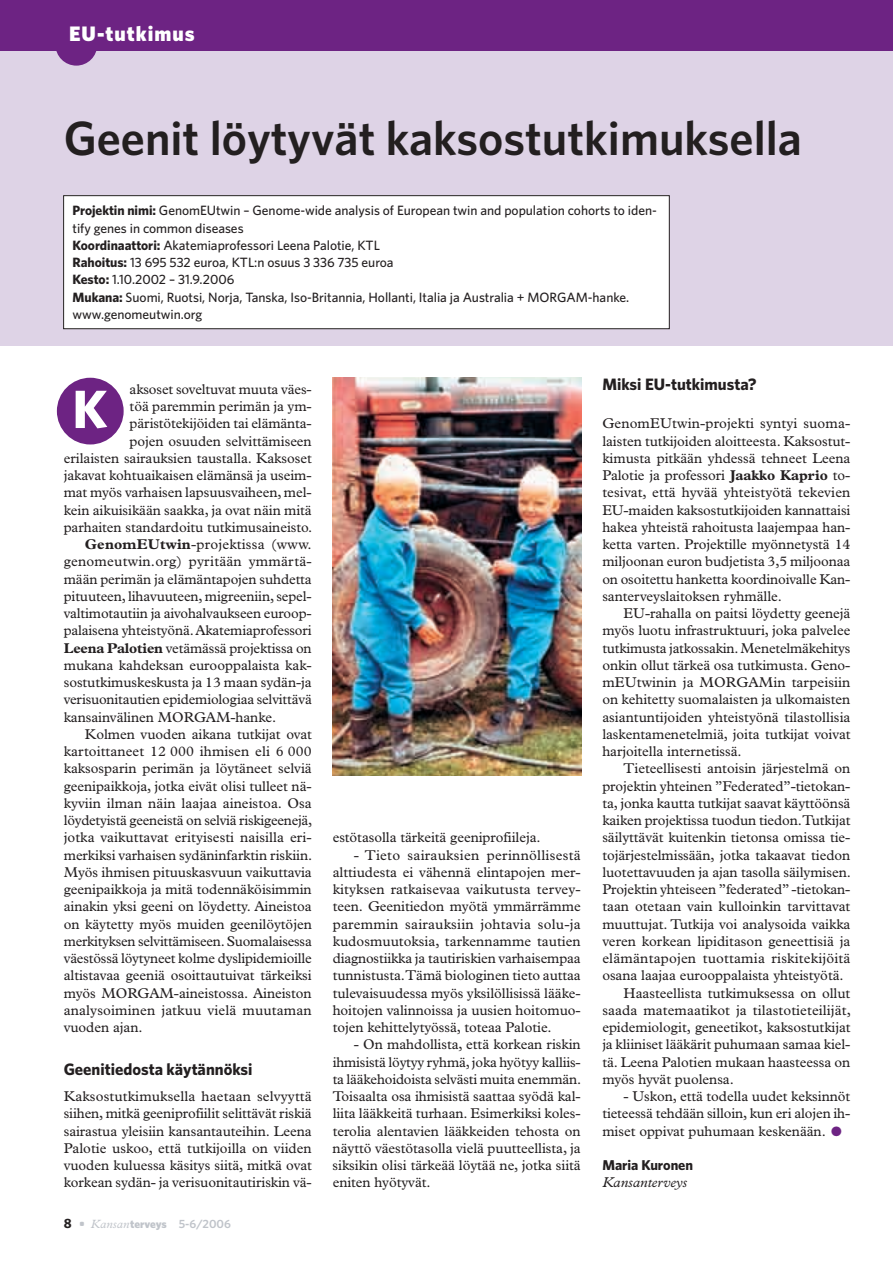
<style>
.page{position:relative;width:893px;height:1263px;background:#fff}
.page>*{position:absolute;margin:0;border:0;box-sizing:border-box;transform-origin:0 0}
.t1{font:700 54px "Whitney";color:#fff}
.t2{font:600 48px "Whitney";color:#231f20}
.t3{font:900 21px "Whitney";letter-spacing:.05em;color:#fff}
.t4{font:700 16.5px "Whitney";color:#231f20}
.t5{font:14.25px/17.2px "Plantin";letter-spacing:-.005em;color:#231f20;text-align:justify}
.t6{font:14.25px "Plantin";letter-spacing:.015em;color:#231f20}
.t7{font:italic 14.25px "Plantin";letter-spacing:-.005em;color:#231f20}
.t8{font:700 14.25px "Whitney";letter-spacing:-.005em;color:#231f20}
.t9{font:500 13.5px/17.2px "Whitney";letter-spacing:-.005em;color:#231f20}
.t10{font:600 12px "Whitney";color:#c0c4ca}
.s1{font-weight:700}
.s2{font-family:"Plantin";font-weight:400;font-style:italic}
.s3{font-weight:900;font-size:11.25px}
.s4{color:#6d2383}
</style>
<div class="page">
<div style="left:0;top:50px;width:893px;height:296px;background:#ded3e6"></div>
<div style="left:55px;top:24px;width:42px;height:42px;background:#6d2383;border-radius:50%"></div>
<div style="left:0;top:0;width:893px;height:50px;background:#6d2383"></div>
<img style="left:333px;top:377px;width:248px;height:398px">
<div style="left:64px;top:196px;width:605px;height:133px;background:#fff"></div>
<div style="left:63px;top:195px;width:607px;height:134px;border:1px solid #231f20"></div>
<div style="left:57px;top:378px;width:67px;height:66px;background:#6d2383;border-radius:50%"></div>
<h3 class="t3" style="left:69px;top:21px;width:127px">EU-tutkimus</h3>
<h2 class="t2" style="left:64px;top:109px;width:740px">Geenit löytyvät kaksostutkimuksella</h2>
<p class="t9" style="left:72px;top:202px;width:586px"><span class="s1">Projektin nimi:</span> GenomEUtwin – Genome-wide analysis of European twin and population cohorts to iden&shy;tify genes in common diseases<br><span class="s1">Koordinaattori:</span> Akatemiaprofessori Leena Palotie, KTL<br><span class="s1">Rahoitus:</span> 13 695 532 euroa, KTL:n osuus 3 336 735 euroa<br><span class="s1">Kesto:</span> 1.10.2002 – 31.9.2006<br><span class="s1">Mukana:</span> Suomi, Ruotsi, Norja, Tanska, Iso-Britannia, Hollanti, Italia ja Australia + MORGAM-hanke. www.genomeutwin.org</p>
<p class="t5" style="left:130px;top:380px;width:184px">aksoset soveltuvat muuta väes-</p>
<p class="t5" style="left:130px;top:398px;width:184px">töä paremmin perimän ja ym-</p>
<p class="t5" style="left:130px;top:415px;width:184px">päristötekijöiden tai elämänta-</p>
<p class="t5" style="left:130px;top:432px;width:184px">pojen osuuden selvittämiseen</p>
<p class="t5" style="left:64px;top:449px;width:250px">erilaisten sairauksien taustalla. Kaksoset</p>
<p class="t5" style="left:64px;top:467px;width:250px">jakavat kohtuaikaisen elämänsä ja useim-</p>
<p class="t5" style="left:64px;top:484px;width:250px">mat myös varhaisen lapsuusvaiheen, mel-</p>
<p class="t5" style="left:64px;top:501px;width:249px">kein aikuisikään saakka, ja ovat näin mitä</p>
<p class="t5" style="left:64px;top:518px;width:250px">parhaiten standardoitu tutkimusaineisto.</p>
<p class="t6" style="left:85px;top:536px;width:228px"><span class="s1">GenomEUtwin</span>-projektissa (www.</p>
<p class="t6" style="left:64px;top:553px;width:250px">genomeutwin.org) pyritään ymmärtä-</p>
<p class="t5" style="left:64px;top:570px;width:250px">mään perimän ja elämäntapojen suhdetta</p>
<p class="t5" style="left:64px;top:587px;width:250px">pituuteen, lihavuuteen, migreeniin, sepel-</p>
<p class="t5" style="left:64px;top:605px;width:250px">valtimotautiin ja aivohalvaukseen euroop-</p>
<p class="t5" style="left:64px;top:622px;width:250px">palaisena yhteistyönä.Akatemiaprofessori</p>
<p class="t5" style="left:64px;top:639px;width:250px"><span class="s1">Leena Palotien</span> vetämässä projektissa on</p>
<p class="t5" style="left:64px;top:656px;width:250px">mukana kahdeksan eurooppalaista kak-</p>
<p class="t5" style="left:64px;top:674px;width:250px">sostutkimuskeskusta ja 13 maan sydän-ja</p>
<p class="t5" style="left:64px;top:691px;width:250px">verisuonitautien epidemiologiaa selvittävä</p>
<p class="t5" style="left:64px;top:708px;width:214px">kansainvälinen MORGAM-hanke.</p>
<p class="t5" style="left:85px;top:725px;width:228px">Kolmen vuoden aikana tutkijat ovat</p>
<p class="t5" style="left:64px;top:743px;width:249px">kartoittaneet 12 000 ihmisen eli 6 000</p>
<p class="t5" style="left:64px;top:760px;width:250px">kaksosparin perimän ja löytäneet selviä</p>
<p class="t5" style="left:64px;top:777px;width:250px">geenipaikkoja, jotka eivät olisi tulleet nä-</p>
<p class="t5" style="left:64px;top:794px;width:250px">kyviin ilman näin laajaa aineistoa. Osa</p>
<p class="t5" style="left:64px;top:812px;width:250px">löydetyistä geeneistä on selviä riskigeenejä,</p>
<p class="t5" style="left:64px;top:829px;width:250px">jotka vaikuttavat erityisesti naisilla eri-</p>
<p class="t5" style="left:64px;top:846px;width:250px">merkiksi varhaisen sydäninfarktin riskiin.</p>
<p class="t5" style="left:64px;top:863px;width:250px">Myös ihmisen pituuskasvuun vaikuttavia</p>
<p class="t5" style="left:64px;top:881px;width:250px">geenipaikkoja ja mitä todennäköisimmin</p>
<p class="t5" style="left:64px;top:898px;width:250px">ainakin yksi geeni on löydetty. Aineistoa</p>
<p class="t5" style="left:64px;top:915px;width:250px">on käytetty myös muiden geenilöytöjen</p>
<p class="t5" style="left:64px;top:932px;width:250px">merkityksen selvittämiseen.Suomalaisessa</p>
<p class="t5" style="left:64px;top:950px;width:250px">väestössä löytyneet kolme dyslipidemioille</p>
<p class="t5" style="left:64px;top:967px;width:250px">altistavaa geeniä osoittautuivat tärkeiksi</p>
<p class="t5" style="left:64px;top:984px;width:250px">myös MORGAM-aineistossa. Aineiston</p>
<p class="t5" style="left:64px;top:1001px;width:250px">analysoiminen jatkuu vielä muutaman</p>
<p class="t5" style="left:64px;top:1019px;width:80px">vuoden ajan.</p>
<p class="t4" style="left:64px;top:1059px;width:190px">Geenitiedosta käytännöksi</p>
<p class="t5" style="left:64px;top:1088px;width:250px">Kaksostutkimuksella haetaan selvyyttä siihen, mitkä geeniprofiilit selittävät riskiä sairastua yleisiin kansantauteihin. Leena Palotie uskoo, että tutkijoilla on viiden vuoden kuluessa käsitys siitä, mitkä ovat korkean sydän- ja verisuonitautiriskin vä-</p>
<h1 class="t1" style="left:72px;top:376px;width:37px">K</h1>
<p class="t10" style="left:79px;top:1216px;width:153px"><span class="s1">•</span> <span class="s2">Kansan</span><span class="s3">terveys</span> 5-6/2006</p>
<p class="t5" style="left:333px;top:829px;width:209px">estötasolla tärkeitä geeniprofiileja.</p>
<p class="t5" style="left:333px;top:846px;width:250px;text-indent:21px">- Tieto sairauksien perinnöllisestä alttiudesta ei vähennä elintapojen mer&shy;kityksen ratkaisevaa vaikutusta tervey&shy;teen. Geenitiedon myötä ymmärrämme paremmin sairauksiin johtavia solu-ja kudosmuutoksia, tarkennamme tautien diagnostiikka ja tautiriskien varhaisempaa tunnistusta.Tämä biologinen tieto auttaa tulevaisuudessa myös yksilöllisissä lääke&shy;hoitojen valinnoissa ja uusien hoitomuo&shy;tojen kehittelytyössä, toteaa Palotie.</p>
<p class="t5" style="left:333px;top:1036px;width:250px;text-indent:21px">- On mahdollista, että korkean riskin ihmisistä löytyy ryhmä, joka hyötyy kalliis&shy;ta lääkehoidoista selvästi muita enemmän.<br>Toisaalta osa ihmisistä saattaa syödä kal&shy;liita lääkkeitä turhaan. Esimerkiksi koles&shy;terolia alentavien lääkkeiden tehosta on näyttö väestötasolla vielä puutteellista, ja siksikin olisi tärkeää löytää ne, jotka siitä eniten hyötyvät.</p>
<p class="t4" style="left:602px;top:374px;width:156px">Miksi EU-tutkimusta?</p>
<p class="t5" style="left:602px;top:415px;width:250px">GenomEUtwin-projekti syntyi suoma&shy;laisten tutkijoiden aloitteesta. Kaksostut&shy;kimusta pitkään yhdessä tehneet Leena Palotie ja professori <span class="s1">Jaakko Kaprio</span> to&shy;tesivat, että hyvää yhteistyötä tekevien EU-maiden kaksostutkijoiden kannattaisi hakea yhteistä rahoitusta laajempaa han&shy;ketta varten. Projektille myönnetystä 14 miljoonan euron budjetista 3,5 miljoonaa on osoitettu hanketta koordinoivalle Kan&shy;santerveyslaitoksen ryhmälle.</p>
<p class="t5" style="left:602px;top:605px;width:250px;text-indent:21px">EU-rahalla on paitsi löydetty geenejä myös luotu infrastruktuuri, joka palvelee tutkimusta jatkossakin. Menetelmäkehitys onkin ollut tärkeä osa tutkimusta. Geno&shy;mEUtwinin ja MORGAMin tarpeisiin on kehitetty suomalaisten ja ulkomaisten asiantuntijoiden yhteistyönä tilastollisia laskentamenetelmiä, joita tutkijat voivat harjoitella internetissä.</p>
<p class="t5" style="left:624px;top:760px;width:228px">Tieteellisesti antoisin järjestelmä on</p>
<p class="t5" style="left:602px;top:777px;width:250px">projektin yhteinen ”Federated”-tietokan-</p>
<p class="t5" style="left:602px;top:794px;width:250px">ta, jonka kautta tutkijat saavat käyttöönsä</p>
<p class="t5" style="left:602px;top:812px;width:250px">kaiken projektissa tuodun tiedon.Tutkijat</p>
<p class="t5" style="left:602px;top:829px;width:250px">säilyttävät kuitenkin tietonsa omissa tie-</p>
<p class="t5" style="left:602px;top:846px;width:250px">tojärjestelmissään, jotka takaavat tiedon</p>
<p class="t5" style="left:602px;top:863px;width:250px">luotettavuuden ja ajan tasolla säilymisen.</p>
<p class="t5" style="left:602px;top:881px;width:250px">Projektin yhteiseen ”federated” -tietokan-</p>
<p class="t5" style="left:602px;top:898px;width:250px">taan otetaan vain kulloinkin tarvittavat</p>
<p class="t5" style="left:602px;top:915px;width:250px">muuttujat. Tutkija voi analysoida vaikka</p>
<p class="t5" style="left:602px;top:932px;width:250px">veren korkean lipiditason geneettisiä ja</p>
<p class="t6" style="left:602px;top:950px;width:250px">elämäntapojen tuottamia riskitekijöitä</p>
<p class="t5" style="left:602px;top:967px;width:243px">osana laajaa eurooppalaista yhteistyötä.</p>
<p class="t5" style="left:624px;top:984px;width:228px">Haasteellista tutkimuksessa on ollut</p>
<p class="t5" style="left:602px;top:1001px;width:250px">saada matemaatikot ja tilastotieteilijät,</p>
<p class="t5" style="left:602px;top:1019px;width:250px">epidemiologit, geneetikot, kaksostutkijat</p>
<p class="t5" style="left:602px;top:1036px;width:250px">ja kliiniset lääkärit puhumaan samaa kiel-</p>
<p class="t5" style="left:602px;top:1053px;width:250px">tä. Leena Palotien mukaan haasteessa on</p>
<p class="t5" style="left:602px;top:1070px;width:133px">myös hyvät puolensa.</p>
<p class="t5" style="left:602px;top:1088px;width:250px;text-indent:21px">- Uskon, että todella uudet keksinnöt tieteessä tehdään silloin, kun eri alojen ih&shy;miset oppivat puhumaan keskenään. <span class="s4">●</span></p>
<p class="t8" style="left:602px;top:1156px;width:92px">Maria Kuronen</p>
<p class="t7" style="left:602px;top:1174px;width:86px">Kansanterveys</p>
</div>
